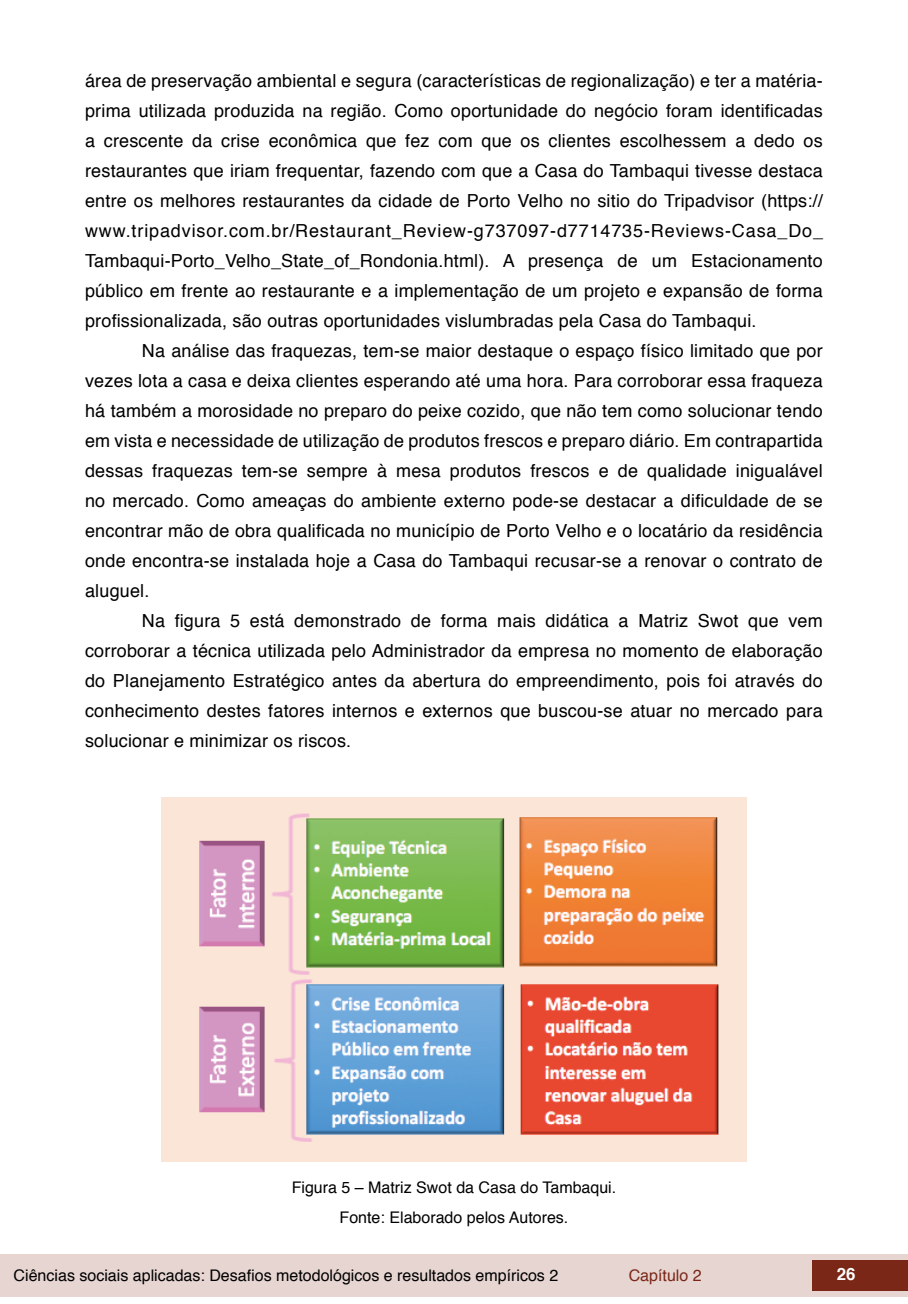
<style>
.page{position:relative;width:908px;height:1304px;background:#fff}
.page>*{position:absolute;margin:0;border:0;box-sizing:border-box;transform-origin:0 0}
.t1{font:18px/30px "Helvetica";letter-spacing:.01em;color:#000;text-align:justify}
.t2{font:700 16.8px "Helvetica";color:#fff}
.t3{font:16px/30.6px "Helvetica";color:#000;text-align:center}
.t4{font:16px "Helvetica";color:#7a2717}
</style>
<div class="page">
<div style="left:0;top:1254px;width:906px;height:43px;background:#e6d5d1"></div>
<div style="left:812px;top:1261px;width:95px;height:30px;background:#7a2717"></div>
<img style="left:162px;top:797px;width:583px;height:365px">
<p class="t1" style="left:85px;top:66px;width:739px">área de preservação ambiental e segura (características de regionalização) e ter a matéria&shy;prima utilizada produzida na região. Como oportunidade do negócio foram identificadas a crescente da crise econômica que fez com que os clientes escolhessem a dedo os restaurantes que iriam frequentar, fazendo com que a Casa do Tambaqui tivesse destaca entre os melhores restaurantes da cidade de Porto Velho no sitio do Tripadvisor (https:// www.tripadvisor.com.br/Restaurant_Review-g737097-d7714735-Reviews-Casa_Do_ Tambaqui-Porto_Velho_State_of_Rondonia.html). A presença de um Estacionamento público em frente ao restaurante e a implementação de um projeto e expansão de forma profissionalizada, são outras oportunidades vislumbradas pela Casa do Tambaqui.</p>
<p class="t1" style="left:85px;top:336px;width:738px;text-indent:57px">Na análise das fraquezas, tem-se maior destaque o espaço físico limitado que por vezes lota a casa e deixa clientes esperando até uma hora. Para corroborar essa fraqueza há também a morosidade no preparo do peixe cozido, que não tem como solucionar tendo em vista e necessidade de utilização de produtos frescos e preparo diário. Em contrapartida dessas fraquezas tem-se sempre à mesa produtos frescos e de qualidade inigualável no mercado. Como ameaças do ambiente externo pode-se destacar a dificuldade de se encontrar mão de obra qualificada no município de Porto Velho e o locatário da residência onde encontra-se instalada hoje a Casa do Tambaqui recusar-se a renovar o contrato de aluguel.</p>
<p class="t1" style="left:85px;top:607px;width:738px;text-indent:57px">Na figura 5 está demonstrado de forma mais didática a Matriz Swot que vem corroborar a técnica utilizada pelo Administrador da empresa no momento de elaboração do Planejamento Estratégico antes da abertura do empreendimento, pois foi através do conhecimento destes fatores internos e externos que buscou-se atuar no mercado para solucionar e minimizar os riscos.</p>
<p class="t3" style="left:291px;top:1172px;width:326px">Figura 5 – Matriz Swot da Casa do Tambaqui.<br>Fonte: Elaborado pelos Autores.</p>
<p class="t3" style="left:14px;top:1260px;width:546px">Ciências sociais aplicadas: Desafios metodológicos e resultados empíricos 2</p>
<p class="t4" style="left:628px;top:1263px;width:74px">Capítulo 2</p>
<p class="t2" style="left:836px;top:1261px;width:20px">26</p>
</div>
